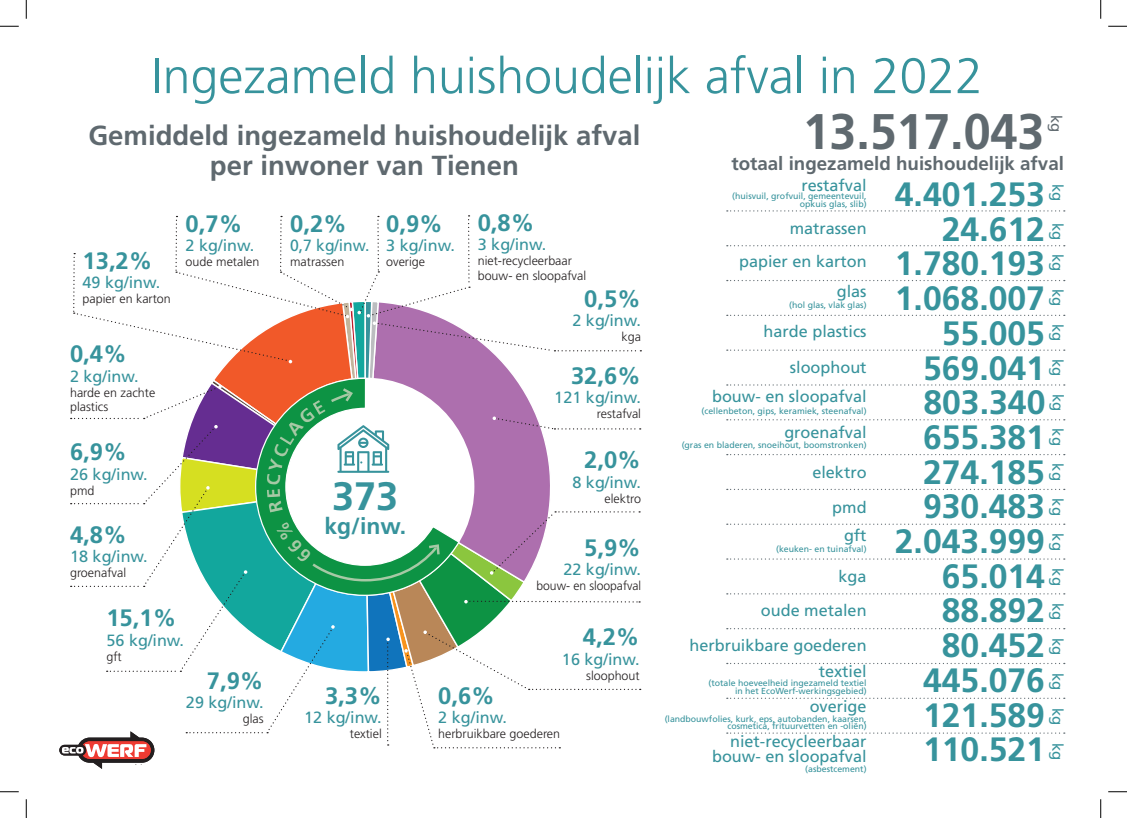
<style>
.page{position:relative;width:1127px;height:818px;background:#fff}
.page>*{position:absolute;margin:0;border:0;box-sizing:border-box;transform-origin:0 0}
.t1{font:300 50px "Frutiger LT Pro";color:#37939c}
.t2{font:700 50px "Frutiger LT Pro";letter-spacing:-.005em;color:#5f696f}
.t3{font:700 39.62px "Frutiger LT Pro";color:#37939c}
.t4{font:700 33.75px "Frutiger LT Pro";color:#37939c}
.t5{font:700 27.5px/30px "Frutiger LT Pro";color:#5f696f;text-align:center}
.t6{font:700 23.75px "Frutiger LT Pro";color:#37939c}
.t7{font:700 23px "Frutiger LT Pro";color:#37939c}
.t8{font:700 18.75px "Frutiger LT Pro";color:#5f696f}
.t9{font:16.25px/15px "Frutiger LT Pro";color:#37939c;text-align:right}
.t10{font:15px "Frutiger LT Pro";color:#37939c}
.t11{font:15px "Frutiger LT Pro";color:#5f696f}
.t12{font:300 12.5px/13.8px "Frutiger LT Pro";color:#231f20}
.t13{font:8.75px/8.8px "Frutiger LT Pro";color:#37939c;text-align:right}
.s1{font-weight:700;font-size:33.75px}
</style>
<div class="page">
<svg style="left:726px;top:210px;width:338px;height:2px"></svg>
<svg style="left:726px;top:245px;width:338px;height:1px"></svg>
<svg style="left:726px;top:280px;width:338px;height:1px"></svg>
<svg style="left:726px;top:315px;width:338px;height:1px"></svg>
<svg style="left:726px;top:349px;width:338px;height:2px"></svg>
<svg style="left:726px;top:384px;width:338px;height:2px"></svg>
<svg style="left:726px;top:419px;width:338px;height:1px"></svg>
<svg style="left:726px;top:454px;width:338px;height:1px"></svg>
<svg style="left:726px;top:489px;width:338px;height:1px"></svg>
<svg style="left:726px;top:524px;width:338px;height:1px"></svg>
<svg style="left:726px;top:558px;width:338px;height:2px"></svg>
<svg style="left:726px;top:593px;width:338px;height:1px"></svg>
<svg style="left:726px;top:628px;width:338px;height:1px"></svg>
<svg style="left:726px;top:663px;width:338px;height:1px"></svg>
<svg style="left:726px;top:698px;width:338px;height:1px"></svg>
<svg style="left:726px;top:732px;width:338px;height:2px"></svg>
<svg style="left:0;top:25px;width:19px;height:2px"></svg>
<svg style="left:1108px;top:25px;width:18px;height:2px"></svg>
<svg style="left:0;top:791px;width:19px;height:1px"></svg>
<svg style="left:1108px;top:791px;width:18px;height:1px"></svg>
<svg style="left:25px;top:0;width:2px;height:19px"></svg>
<svg style="left:25px;top:799px;width:2px;height:19px"></svg>
<svg style="left:1100px;top:0;width:1px;height:19px"></svg>
<svg style="left:1100px;top:799px;width:1px;height:19px"></svg>
<svg style="left:59px;top:215px;width:582px;height:554px"></svg>
<h1 class="t1" style="left:151px;top:47px;width:832px">Ingezameld huishoudelijk afval in 2022</h1>
<h3 class="t5" style="left:88px;top:121px;width:553px">Gemiddeld ingezameld huishoudelijk afval per inwoner van Tienen</h3>
<h1 class="t2" style="left:802px;top:102px;width:243px">13.517.043</h1>
<h3 class="t4" style="left:894px;top:174px;width:152px">4.401.253</h3>
<p class="t11" style="left:1065px;top:115px;width:19px;rotate:90deg">kg</p>
<p class="t8" style="left:731px;top:152px;width:334px">totaal ingezameld huishoudelijk afval</p>
<p class="t9" style="left:801px;top:178px;width:67px">restafval</p>
<p class="t13" style="left:732px;top:191px;width:136px">(huisvuil, grofvuil, gemeentevuil, opkuis glas, slib)</p>
<p class="t10" style="left:1066px;top:184px;width:19px;rotate:90deg">kg</p>
<h3 class="t6" style="left:83px;top:246px;width:71px">13,2%</h3>
<p class="t9" style="left:83px;top:275px;width:79px">49 kg/inw.</p>
<p class="t12" style="left:83px;top:292px;width:90px">papier en karton</p>
<h3 class="t6" style="left:70px;top:340px;width:58px">0,4%</h3>
<p class="t9" style="left:70px;top:369px;width:70px">2 kg/inw.</p>
<p class="t12" style="left:70px;top:386px;width:87px">harde en zachte plastics</p>
<h3 class="t6" style="left:70px;top:438px;width:58px">6,9%</h3>
<p class="t9" style="left:70px;top:466px;width:79px">26 kg/inw.</p>
<p class="t12" style="left:70px;top:483px;width:26px">pmd</p>
<h3 class="t6" style="left:70px;top:520px;width:58px">4,8%</h3>
<p class="t9" style="left:70px;top:549px;width:79px">18 kg/inw.</p>
<p class="t12" style="left:70px;top:566px;width:58px">groenafval</p>
<h3 class="t6" style="left:186px;top:209px;width:58px">0,7%</h3>
<p class="t9" style="left:186px;top:238px;width:70px">2 kg/inw.</p>
<p class="t12" style="left:186px;top:255px;width:75px">oude metalen</p>
<h3 class="t6" style="left:106px;top:604px;width:71px">15,1%</h3>
<p class="t9" style="left:106px;top:633px;width:79px">56 kg/inw.</p>
<p class="t12" style="left:106px;top:650px;width:17px">gft</p>
<h3 class="t6" style="left:207px;top:666px;width:58px">7,9%</h3>
<p class="t9" style="left:186px;top:695px;width:79px">29 kg/inw.</p>
<p class="t12" style="left:243px;top:712px;width:22px">glas</p>
<h3 class="t6" style="left:290px;top:209px;width:58px">0,2%</h3>
<p class="t9" style="left:290px;top:238px;width:81px">0,7 kg/inw.</p>
<p class="t12" style="left:290px;top:255px;width:56px">matrassen</p>
<h3 class="t6" style="left:386px;top:209px;width:58px">0,9%</h3>
<p class="t9" style="left:386px;top:238px;width:70px">3 kg/inw.</p>
<p class="t12" style="left:386px;top:255px;width:40px">overige</p>
<h2 class="t3" style="left:332px;top:473px;width:68px">373</h2>
<h3 class="t7" style="left:324px;top:512px;width:83px">kg/inw.</h3>
<h3 class="t6" style="left:477px;top:208px;width:58px">0,8%</h3>
<p class="t9" style="left:477px;top:237px;width:70px">3 kg/inw.</p>
<p class="t12" style="left:477px;top:254px;width:110px;line-height:15px">niet-recycleerbaar bouw- en sloopafval</p>
<h3 class="t6" style="left:584px;top:284px;width:58px">0,5%</h3>
<p class="t9" style="left:572px;top:313px;width:70px">2 kg/inw.</p>
<p class="t12" style="left:621px;top:330px;width:21px">kga</p>
<h3 class="t6" style="left:571px;top:361px;width:71px">32,6%</h3>
<p class="t9" style="left:554px;top:390px;width:88px">121 kg/inw.</p>
<p class="t12" style="left:596px;top:407px;width:46px">restafval</p>
<h3 class="t6" style="left:584px;top:446px;width:58px">2,0%</h3>
<p class="t9" style="left:572px;top:475px;width:70px">8 kg/inw.</p>
<p class="t12" style="left:604px;top:492px;width:38px">elektro</p>
<h3 class="t6" style="left:584px;top:533px;width:58px">5,9%</h3>
<p class="t9" style="left:563px;top:562px;width:79px">22 kg/inw.</p>
<p class="t12" style="left:536px;top:579px;width:106px">bouw- en sloopafval</p>
<h3 class="t6" style="left:582px;top:623px;width:58px">4,2%</h3>
<p class="t9" style="left:562px;top:651px;width:79px">16 kg/inw.</p>
<p class="t12" style="left:586px;top:668px;width:55px">sloophout</p>
<h3 class="t6" style="left:325px;top:681px;width:58px">3,3%</h3>
<p class="t9" style="left:304px;top:710px;width:79px">12 kg/inw.</p>
<p class="t12" style="left:350px;top:727px;width:33px">textiel</p>
<h3 class="t6" style="left:438px;top:681px;width:58px">0,6%</h3>
<p class="t9" style="left:438px;top:710px;width:70px">2 kg/inw.</p>
<p class="t12" style="left:438px;top:727px;width:123px">herbruikbare goederen</p>
<p class="t9" style="left:789px;top:221px;width:78px">matrassen</p>
<h3 class="t4" style="left:941px;top:209px;width:105px">24.612</h3>
<p class="t10" style="left:1066px;top:223px;width:19px;rotate:90deg">kg</p>
<p class="t9" style="left:739px;top:254px;width:307px">papier en karton <span class="s1">1.780.193</span></p>
<p class="t10" style="left:1066px;top:254px;width:19px;rotate:90deg">kg</p>
<h3 class="t4" style="left:894px;top:278px;width:152px">1.068.007</h3>
<p class="t9" style="left:836px;top:284px;width:31px">glas</p>
<p class="t13" style="left:789px;top:301px;width:79px">(hol glas, vlak glas)</p>
<p class="t10" style="left:1066px;top:289px;width:19px;rotate:90deg">kg</p>
<p class="t9" style="left:763px;top:324px;width:104px">harde plastics</p>
<h3 class="t4" style="left:941px;top:313px;width:105px">55.005</h3>
<p class="t10" style="left:1066px;top:324px;width:19px;rotate:90deg">kg</p>
<p class="t9" style="left:789px;top:360px;width:78px">sloophout</p>
<h3 class="t4" style="left:922px;top:348px;width:123px">569.041</h3>
<p class="t10" style="left:1066px;top:359px;width:19px;rotate:90deg">kg</p>
<h3 class="t4" style="left:923px;top:382px;width:123px">803.340</h3>
<p class="t9" style="left:712px;top:389px;width:156px">bouw- en sloopafval</p>
<p class="t13" style="left:701px;top:406px;width:166px">(cellenbeton, gips, keramiek, steenafval)</p>
<p class="t10" style="left:1066px;top:393px;width:19px;rotate:90deg">kg</p>
<p class="t9" style="left:784px;top:424px;width:84px">groenafval</p>
<p class="t13" style="left:681px;top:440px;width:186px">(gras en bladeren, snoeihout, boomstronken)</p>
<h3 class="t4" style="left:922px;top:417px;width:123px">655.381</h3>
<p class="t10" style="left:1066px;top:428px;width:19px;rotate:90deg">kg</p>
<p class="t9" style="left:812px;top:465px;width:56px">elektro</p>
<h3 class="t4" style="left:922px;top:452px;width:123px">274.185</h3>
<p class="t10" style="left:1066px;top:463px;width:19px;rotate:90deg">kg</p>
<p class="t9" style="left:832px;top:500px;width:36px">pmd</p>
<h3 class="t4" style="left:922px;top:486px;width:123px">930.483</h3>
<p class="t10" style="left:1066px;top:498px;width:19px;rotate:90deg">kg</p>
<h3 class="t4" style="left:894px;top:521px;width:152px">2.043.999</h3>
<p class="t9" style="left:843px;top:527px;width:24px">gft</p>
<p class="t13" style="left:776px;top:544px;width:92px">(keuken- en tuinafval)</p>
<p class="t10" style="left:1066px;top:533px;width:19px;rotate:90deg">kg</p>
<p class="t9" style="left:838px;top:569px;width:29px">kga</p>
<h3 class="t4" style="left:941px;top:556px;width:105px">65.014</h3>
<p class="t10" style="left:1066px;top:568px;width:19px;rotate:90deg">kg</p>
<p class="t9" style="left:760px;top:603px;width:107px">oude metalen</p>
<h3 class="t4" style="left:941px;top:591px;width:105px">88.892</h3>
<p class="t10" style="left:1066px;top:603px;width:19px;rotate:90deg">kg</p>
<p class="t9" style="left:689px;top:638px;width:178px">herbruikbare goederen</p>
<h3 class="t4" style="left:941px;top:625px;width:105px">80.452</h3>
<p class="t10" style="left:1066px;top:638px;width:19px;rotate:90deg">kg</p>
<h3 class="t4" style="left:922px;top:660px;width:123px">445.076</h3>
<p class="t9" style="left:818px;top:664px;width:49px">textiel</p>
<p class="t13" style="left:708px;top:678px;width:160px">(totale hoeveelheid ingezameld textiel in het EcoWerf-werkingsgebied)</p>
<p class="t10" style="left:1066px;top:673px;width:19px;rotate:90deg">kg</p>
<h3 class="t4" style="left:922px;top:695px;width:123px">121.589</h3>
<p class="t9" style="left:809px;top:698px;width:58px">overige</p>
<p class="t13" style="left:664px;top:715px;width:203px;line-height:7.5px">(landbouwfolies, kurk, eps, autobanden, kaarsen, cosmetica, frituurvetten en -oliën)</p>
<p class="t10" style="left:1066px;top:708px;width:19px;rotate:90deg">kg</p>
<h3 class="t4" style="left:922px;top:729px;width:123px">110.521</h3>
<p class="t9" style="left:712px;top:734px;width:156px">niet-recycleerbaar bouw- en sloopafval</p>
<p class="t13" style="left:805px;top:765px;width:63px">(asbestcement)</p>
<p class="t10" style="left:1066px;top:743px;width:19px;rotate:90deg">kg</p>
</div>
